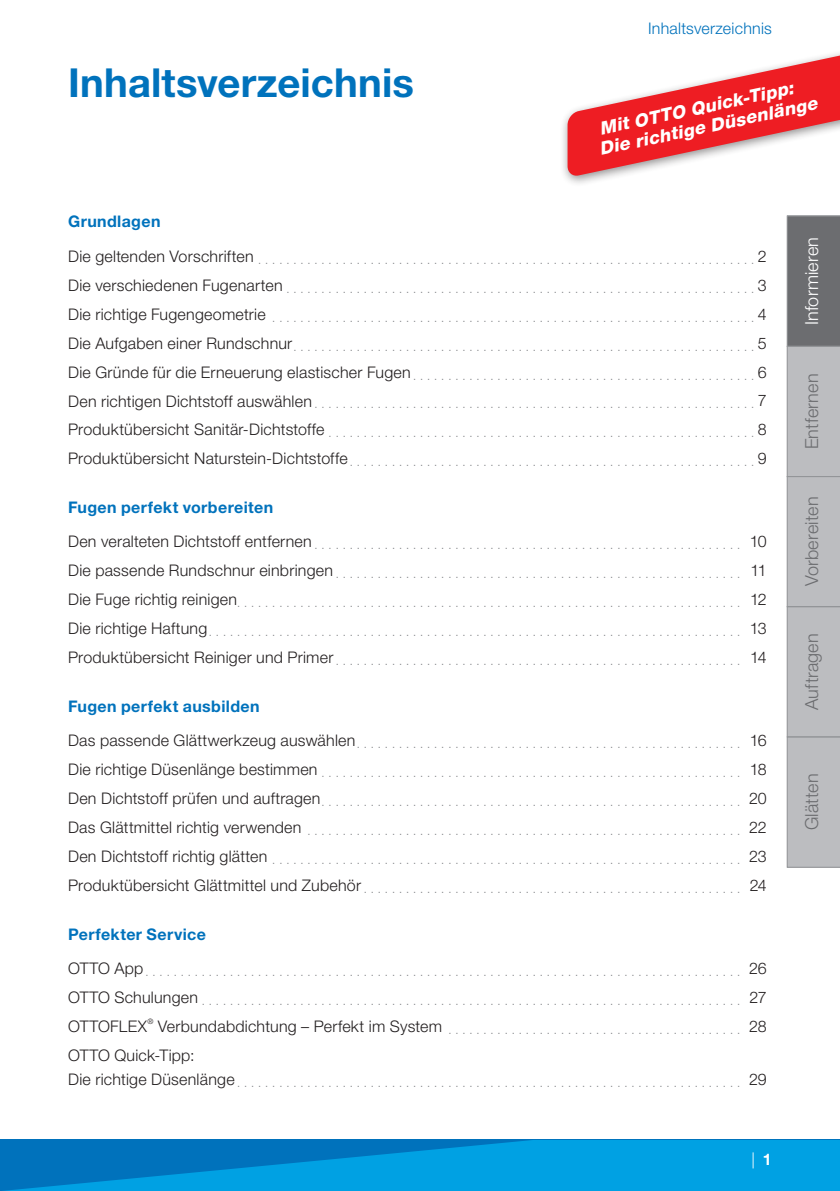
<style>
.page{position:relative;width:840px;height:1191px;background:#fff}
.page>*{position:absolute;margin:0;border:0;box-sizing:border-box;transform-origin:0 0}
.t1{font:700 40px "Helvetica Neue LT Pro";letter-spacing:.005em;color:#0072bc}
.t2{font:italic 800 18px/20px "Helvetica Neue LT Pro";color:#fff}
.t3{font:300 18px "Helvetica Neue LT Pro";letter-spacing:.01em;color:#6c6d70}
.t4{font:300 18px "Helvetica Neue LT Pro";letter-spacing:.01em;color:#fff}
.t5{font:700 16px "Helvetica Neue LT Pro";letter-spacing:.025em;color:#0072bc}
.t6{font:300 16px "Helvetica Neue LT Pro";letter-spacing:.015em;color:#231f20}
.t7{font:300 16px "Helvetica Neue LT Pro";letter-spacing:.015em;color:#0072bc}
.t8{font:300 16px "Helvetica Neue LT Pro";color:#fff}
.t9{font:300 11.2px "Helvetica Neue LT Pro";color:#808285}
.t10{font:300 7.4px "Helvetica Neue LT Pro";color:#231f20}
.s1{font-weight:700}
</style>
<div class="page">
<svg style="left:0;top:1140px;width:839px;height:51px;background:#0092d6"></svg>
<svg style="left:786px;top:215px;width:53px;height:652px;background:#acadb0"></svg>
<div style="left:559px;top:47px;width:280px;height:140px;background:#231f20;opacity:.5"></div>
<svg style="left:567px;top:51px;width:272px;height:127px"></svg>
<h1 class="t1" style="left:68px;top:58px;width:347px">Inhaltsverzeichnis</h1>
<h3 class="t7" style="left:647px;top:19px;width:125px">Inhaltsverzeichnis</h3>
<h2 class="t2" style="left:593px;top:120px;width:223px;rotate:-12deg">Mit OTTO Quick-Tipp:<br>Die richtige Düsenlänge</h2>
<h3 class="t5" style="left:68px;top:211px;width:94px">Grundlagen</h3>
<p class="t9" style="left:68px;top:253px;width:699px"><sup>Die</sup> <sup>geltenden</sup> <sup>Vorschriften</sup>.......................................................................<sup>2</sup></p>
<p class="t9" style="left:68px;top:282px;width:699px"><sup>Die</sup> <sup>verschiedenen</sup> <sup>Fugenarten</sup>...................................................................<sup>3</sup></p>
<p class="t9" style="left:68px;top:311px;width:699px"><sup>Die</sup> <sup>richtige</sup> <sup>Fugengeometrie</sup> .....................................................................<sup>4</sup></p>
<p class="t9" style="left:68px;top:340px;width:699px"><sup>Die</sup> <sup>Aufgaben</sup> <sup>einer</sup> <sup>Rundschnur</sup>..................................................................<sup>5</sup></p>
<p class="t9" style="left:68px;top:369px;width:699px"><sup>Die</sup> <sup>Gründe</sup> <sup>für</sup> <sup>die</sup> <sup>Erneuerung</sup> <sup>elastischer</sup> <sup>Fugen</sup>.................................................<sup>6</sup></p>
<p class="t9" style="left:68px;top:398px;width:699px"><sup>Den</sup> <sup>richtigen</sup> <sup>Dichtstoff</sup> <sup>auswählen</sup>...............................................................<sup>7</sup></p>
<p class="t9" style="left:68px;top:426px;width:699px"><sup>Produktübersicht</sup> <sup>Sanitär-Dichtstoffe</sup>.............................................................<sup>8</sup></p>
<p class="t9" style="left:68px;top:455px;width:699px"><sup>Produktübersicht</sup> <sup>Naturstein-Dichtstoffe</sup>..........................................................<sup>9</sup></p>
<h3 class="t5" style="left:68px;top:497px;width:206px">Fugen perfekt vorbereiten</h3>
<p class="t9" style="left:68px;top:538px;width:700px"><sup>Den</sup> <sup>veralteten</sup> <sup>Dichtstoff</sup> <sup>entfernen</sup>............................................................. <sup>10</sup></p>
<p class="t9" style="left:68px;top:567px;width:699px"><sup>Die</sup> <sup>passende</sup> <sup>Rundschnur</sup> <sup>einbringen</sup>.......................................................... <sup>11</sup></p>
<p class="t9" style="left:68px;top:596px;width:699px"><sup>Die</sup> <sup>Fuge</sup> <sup>richtig</sup> <sup>reinigen</sup>........................................................................ <sup>12</sup></p>
<p class="t9" style="left:68px;top:625px;width:700px"><sup>Die</sup> <sup>richtige</sup> <sup>Haftung</sup>............................................................................ <sup>13</sup></p>
<p class="t9" style="left:68px;top:654px;width:700px"><sup>Produktübersicht</sup> <sup>Reiniger</sup> <sup>und</sup> <sup>Primer</sup>.......................................................... <sup>14</sup></p>
<h3 class="t5" style="left:68px;top:696px;width:193px">Fugen perfekt ausbilden</h3>
<p class="t9" style="left:68px;top:737px;width:700px"><sup>Das</sup> <sup>passende</sup> <sup>Glättwerkzeug</sup> <sup>auswählen</sup>....................................................... <sup>16</sup></p>
<p class="t9" style="left:68px;top:766px;width:699px"><sup>Die</sup> <sup>richtige</sup> <sup>Düsenlänge</sup> <sup>bestimmen</sup>............................................................ <sup>18</sup></p>
<p class="t9" style="left:68px;top:795px;width:700px"><sup>Den</sup> <sup>Dichtstoff</sup> <sup>prüfen</sup> <sup>und</sup> <sup>auftragen</sup>............................................................ <sup>20</sup></p>
<p class="t9" style="left:68px;top:824px;width:699px"><sup>Das</sup> <sup>Glättmittel</sup> <sup>richtig</sup> <sup>verwenden</sup> .............................................................. <sup>22</sup></p>
<p class="t9" style="left:68px;top:853px;width:700px"><sup>Den</sup> <sup>Dichtstoff</sup> <sup>richtig</sup> <sup>glätten</sup>................................................................... <sup>23</sup></p>
<p class="t9" style="left:68px;top:882px;width:700px"><sup>Produktübersicht</sup> <sup>Glättmittel</sup> <sup>und</sup> <sup>Zubehör</sup>...................................................... <sup>24</sup></p>
<h3 class="t5" style="left:68px;top:924px;width:139px">Perfekter Service</h3>
<p class="t9" style="left:68px;top:965px;width:699px"><sup>OTTO</sup> <sup>App</sup>..................................................................................... <sup>26</sup></p>
<p class="t9" style="left:68px;top:994px;width:700px"><sup>OTTO</sup> <sup>Schulungen</sup>............................................................................. <sup>27</sup></p>
<h3 class="t6" style="left:68px;top:1016px;width:80px">OTTOFLEX</h3>
<p class="t10" style="left:147px;top:1016px;width:7px">®</p>
<p class="t9" style="left:158px;top:1023px;width:610px"><sup>Verbundabdichtung</sup> <sup>–</sup> <sup>Perfekt</sup> <sup>im</sup> <sup>System</sup> .......................................... <sup>28</sup></p>
<h3 class="t6" style="left:68px;top:1045px;width:128px">OTTO Quick-Tipp:</h3>
<p class="t9" style="left:68px;top:1075px;width:700px"><sup>Die</sup> <sup>richtige</sup> <sup>Düsenlänge</sup>........................................................................ <sup>29</sup></p>
<h3 class="t8" style="left:751px;top:1150px;width:22px">| <span class="s1">1</span></h3>
<h2 class="t4" style="left:800px;top:325px;width:89px;rotate:-90deg">Informieren</h2>
<h2 class="t3" style="left:800px;top:449px;width:77px;rotate:-90deg">Entfernen</h2>
<h2 class="t3" style="left:800px;top:586px;width:91px;rotate:-90deg">Vorbereiten</h2>
<h2 class="t3" style="left:800px;top:710px;width:78px;rotate:-90deg">Auftragen</h2>
<h2 class="t3" style="left:800px;top:830px;width:58px;rotate:-90deg">Glätten</h2>
</div>
